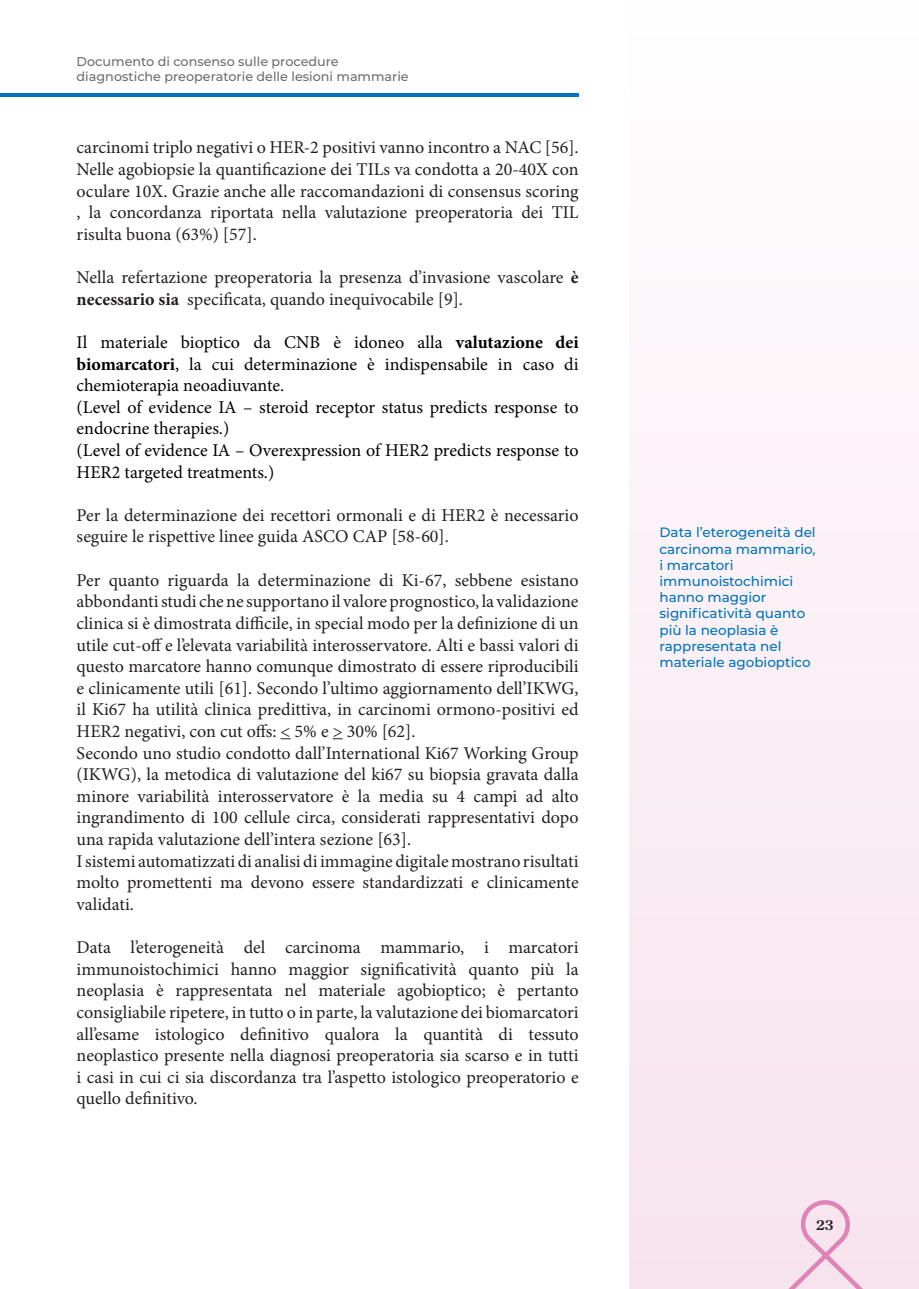
<style>
.page{position:relative;width:919px;height:1289px;background:#fff}
.page>*{position:absolute;margin:0;border:0;box-sizing:border-box;transform-origin:0 0}
.t1{font:18px/21.6px "Minion Pro";color:#231f20}
.t2{font:18px/21.6px "Minion Pro";color:#000001}
.t3{font:500 13.5px/16.2px "Montserrat";color:#0072bc}
.t4{font:700 13.5px "Century Old Style Std";color:#231f20}
.t5{font:500 12.75px/15.3px "Montserrat";color:#6c6d70}
.s1{font-weight:700}
</style>
<div class="page">
<div style="left:629px;top:0;width:289px;height:1288px;background:linear-gradient(to right,#faf0f6,#fbf1f6)"></div>
<svg style="left:0;top:94px;width:13px;height:3px"></svg>
<hr style="left:13px;top:94px;width:565px;height:3px;background:#0072bc">
<svg style="left:775px;top:1193px;width:99px;height:95px;background:#f4d9e8"></svg>
<p class="t5" style="left:77px;top:53px;width:333px">Documento di consenso sulle procedure diagnostiche preoperatorie delle lesioni mammarie</p>
<p class="t1" style="left:77px;top:137px;width:503px;text-align:justify">carcinomi triplo negativi o HER-2 positivi vanno incontro a NAC [56].<br>Nelle agobiopsie la quantificazione dei TILs va condotta a 20-40X con oculare 10X. Grazie anche alle raccomandazioni di consensus scoring , la concordanza riportata nella valutazione preoperatoria dei TIL risulta buona (63%) [57].</p>
<p class="t1" style="left:77px;top:267px;width:503px">Nella refertazione preoperatoria la presenza d’invasione vascolare <span class="s1">è necessario sia</span> specificata, quando inequivocabile [9].</p>
<p class="t2" style="left:77px;top:331px;width:503px">Il materiale bioptico da CNB è idoneo alla <span class="s1">valutazione dei biomarcatori</span>, la cui determinazione è indispensabile in caso di chemioterapia neoadiuvante.<br>(Level of evidence IA – steroid receptor status predicts response to endocrine therapies.)<br>(Level of evidence IA – Overexpression of HER2 predicts response to HER2 targeted treatments.)</p>
<p class="t1" style="left:77px;top:504px;width:503px">Per la determinazione dei recettori ormonali e di HER2 è necessario seguire le rispettive linee guida ASCO CAP [58-60].</p>
<p class="t1" style="left:77px;top:569px;width:503px">Per quanto riguarda la determinazione di Ki-67, sebbene esistano abbondanti studi che ne supportano il valore prognostico, la validazione clinica si è dimostrata difficile, in special modo per la definizione di un utile cut-off e l’elevata variabilità interosservatore. Alti e bassi valori di questo marcatore hanno comunque dimostrato di essere riproducibili e clinicamente utili [61]. Secondo l’ultimo aggiornamento dell’IKWG, il Ki67 ha utilità clinica predittiva, in carcinomi ormono-positivi ed HER2 negativi, con cut offs: &lt; 5% e &gt; 30% [62].<br>Secondo uno studio condotto dall’International Ki67 Working Group (IKWG), la metodica di valutazione del ki67 su biopsia gravata dalla minore variabilità interosservatore è la media su 4 campi ad alto ingrandimento di 100 cellule circa, considerati rappresentativi dopo una rapida valutazione dell’intera sezione [63].<br>I sistemi automatizzati di analisi di immagine digitale mostrano risultati molto promettenti ma devono essere standardizzati e clinicamente validati.</p>
<p class="t1" style="left:77px;top:936px;width:503px;text-align:justify">Data l’eterogeneità del carcinoma mammario, i marcatori immunoistochimici hanno maggior significatività quanto più la neoplasia è rappresentata nel materiale agobioptico; è pertanto consigliabile ripetere, in tutto o in parte, la valutazione dei biomarcatori all’esame istologico definitivo qualora la quantità di tessuto neoplastico presente nella diagnosi preoperatoria sia scarso e in tutti i casi in cui ci sia discordanza tra l’aspetto istologico preoperatorio e quello definitivo.</p>
<p class="t3" style="left:659px;top:524px;width:158px">Data l’eterogeneità del carcinoma mammario, i marcatori immunoistochimici hanno maggior significatività quanto più la neoplasia è rappresentata nel materiale agobioptico</p>
<p class="t4" style="left:816px;top:1215px;width:19px">23</p>
</div>
